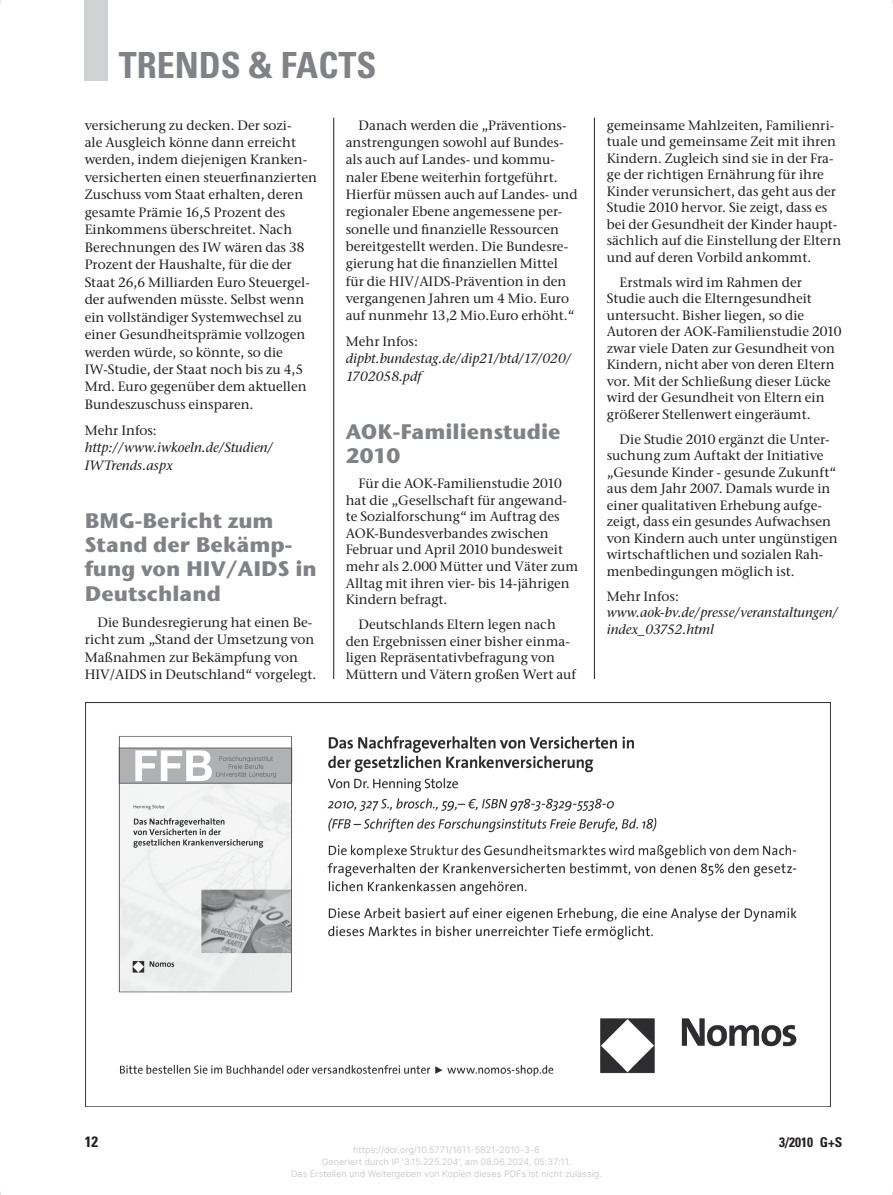
<style>
.page{position:relative;width:893px;height:1195px;background:#fff}
.page>*{position:absolute;margin:0;border:0;box-sizing:border-box;transform-origin:0 0}
.t1{font:700 condensed 36px "Univers LT";color:#808285}
.t2{font:700 21px/24.2px "Stone Sans ITC";color:#808285}
.t3{font:700 condensed 15px "Univers LT";color:#231f20}
.t4{font:500 13.5px/16.5px "Stone Serif ITC";color:#231f20}
.t5{font:italic 500 13.5px/17.4px "Stone Serif ITC";color:#231f20}
.t6{font:700 condensed 13.5px "Univers LT";color:#231f20}
.t7{font:9px/12px "Inter";color:#ccc;text-align:center}
</style>
<div class="page">
<div style="left:85px;top:0;width:23px;height:80px;background:#d1d2d4"></div>
<hr style="left:593px;top:118px;width:1px;height:561px;background:#231f20">
<hr style="left:333px;top:118px;width:1px;height:561px;background:#231f20">
<img style="left:86px;top:702px;width:744px;height:375px">
<h1 class="t1" style="left:119px;top:43px;width:259px">TRENDS &amp; FACTS</h1>
<p class="t4" style="left:85px;top:116px;width:234px;line-height:17.4px">versicherung zu decken. Der sozi-<br>ale Ausgleich könne dann erreicht werden, indem diejenigen Kranken&shy;versicherten einen steuerfinanzierten Zuschuss vom Staat erhalten, deren gesamte Prämie 16,5 Prozent des Einkommens überschreitet. Nach Berechnungen des IW wären das 38<br>Prozent der Haushalte, für die der Staat 26,6 Milliarden Euro Steuergel&shy;der aufwenden müsste. Selbst wenn ein vollständiger Systemwechsel zu einer Gesundheitsprämie vollzogen werden würde, so könnte, so die IW-Studie, der Staat noch bis zu 4,5<br>Mrd. Euro gegenüber dem aktuellen Bundeszuschuss einsparen.</p>
<p class="t4" style="left:85px;top:421px;width:74px">Mehr Infos:</p>
<p class="t5" style="left:85px;top:439px;width:190px">http://www.iwkoeln.de/Studien/<br>IWTrends.aspx</p>
<h2 class="t2" style="left:85px;top:508px;width:233px">BMG-Bericht zum<br>Stand der Bekämp&shy;fung von HIV/AIDS in<br>Deutschland</h2>
<p class="t4" style="left:85px;top:613px;width:233px;line-height:17.4px;text-indent:13px">Die Bundesregierung hat einen Be&shy;richt zum „Stand der Umsetzung von Maßnahmen zur Bekämpfung von HIV/AIDS in Deutschland“ vorgelegt.</p>
<p class="t4" style="left:345px;top:116px;width:233px;line-height:17.2px;text-indent:13px">Danach werden die „Präventions&shy;anstrengungen sowohl auf Bundes&shy;als auch auf Landes- und kommu&shy;naler Ebene weiterhin fortgeführt.<br>Hierfür müssen auch auf Landes- und regionaler Ebene angemessene per&shy;sonelle und finanzielle Ressourcen bereitgestellt werden. Die Bundesre&shy;gierung hat die finanziellen Mittel für die HIV/AIDS-Prävention in den vergangenen Jahren um 4 Mio. Euro auf nunmehr 13,2 Mio.Euro erhöht.“</p>
<p class="t4" style="left:345px;top:333px;width:74px">Mehr Infos:</p>
<p class="t5" style="left:345px;top:350px;width:227px">dipbt.bundestag.de/dip21/btd/17/020/<br>1702058.pdf</p>
<h2 class="t2" style="left:345px;top:419px;width:216px">AOK-Familienstudie<br>2010</h2>
<p class="t4" style="left:345px;top:475px;width:234px;text-indent:13px">Für die AOK-Familienstudie 2010 hat die „Gesellschaft für angewand&shy;te Sozialforschung“ im Auftrag des<br>AOK-Bundesverbandes zwischen<br>Februar und April 2010 bundesweit mehr als 2.000 Mütter und Väter zum<br>Alltag mit ihren vier- bis 14-jährigen<br>Kindern befragt.</p>
<p class="t4" style="left:345px;top:616px;width:232px;text-indent:13px">Deutschlands Eltern legen nach den Ergebnissen einer bisher einma&shy;ligen Repräsentativbefragung von Müttern und Vätern großen Wert auf</p>
<p class="t4" style="left:606px;top:116px;width:236px">gemeinsame Mahlzeiten, Familienri&shy;tuale und gemeinsame Zeit mit ihren Kindern. Zugleich sind sie in der Fra&shy;ge der richtigen Ernährung für ihre Kinder verunsichert, das geht aus der Studie 2010 hervor. Sie zeigt, dass es bei der Gesundheit der Kinder haupt&shy;sächlich auf die Einstellung der Eltern und auf deren Vorbild ankommt.</p>
<p class="t4" style="left:606px;top:273px;width:236px;text-indent:13px">Erstmals wird im Rahmen der Studie auch die Elterngesundheit untersucht. Bisher liegen, so die Autoren der AOK-Familienstudie 2010 zwar viele Daten zur Gesundheit von Kindern, nicht aber von deren Eltern vor. Mit der Schließung dieser Lücke wird der Gesundheit von Eltern ein größerer Stellenwert eingeräumt.</p>
<p class="t4" style="left:606px;top:430px;width:232px;text-indent:13px">Die Studie 2010 ergänzt die Unter&shy;suchung zum Auftakt der Initiative „Gesunde Kinder - gesunde Zukunft“ aus dem Jahr 2007. Damals wurde in einer qualitativen Erhebung aufge&shy;zeigt, dass ein gesundes Aufwachsen von Kindern auch unter ungünstigen wirtschaftlichen und sozialen Rah&shy;menbedingungen möglich ist.</p>
<p class="t4" style="left:606px;top:587px;width:74px">Mehr Infos:</p>
<p class="t5" style="left:606px;top:604px;width:233px;line-height:16.5px">www.aok-bv.de/presse/veranstaltungen/ index_03752.html</p>
<p class="t3" style="left:85px;top:1132px;width:15px">12</p>
<p class="t6" style="left:779px;top:1133px;width:64px">3/2010 G+S</p>
<p class="t7" style="left:291px;top:1143px;width:312px">https://doi.org/10.5771/1611-5821-2010-3-6<br>Generiert durch IP '3.15.225.204', am 08.06.2024, 05:37:11.<br>Das Erstellen und Weitergeben von Kopien dieses PDFs ist nicht zulässig.</p>
</div>
